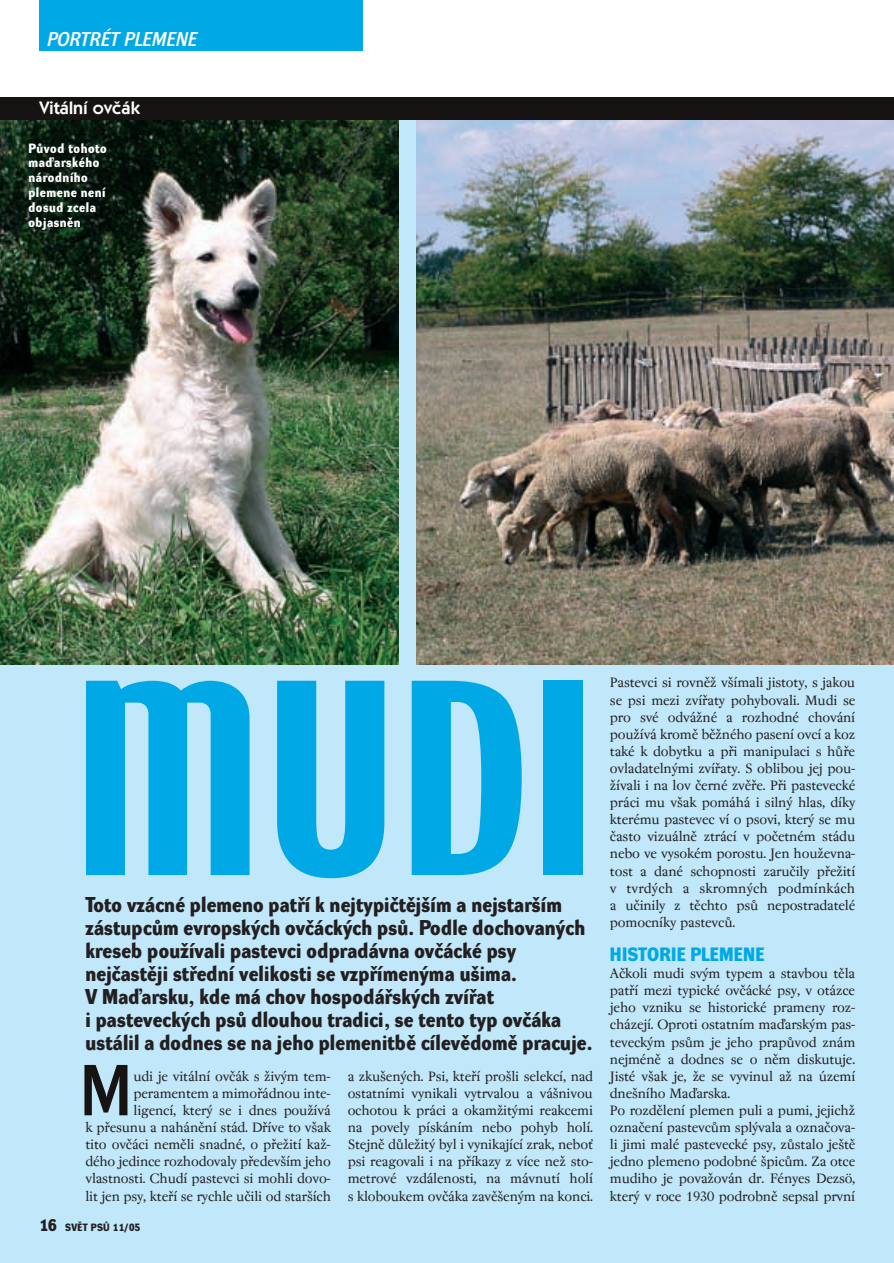
<style>
.page{position:relative;width:894px;height:1263px;background:#fff}
.page>*{position:absolute;margin:0;border:0;box-sizing:border-box;transform-origin:0 0}
.t1{font:235.8px "Techno CE";color:#00a9e6}
.t2{font:70.5px "Dynamo DD";color:#171312}
.t3{font:21px/23px "Dynamo DB";letter-spacing:.01em;color:#231f20}
.t4{font:19.5px "Dynamo D Italic D";letter-spacing:.01em;color:#fff}
.t5{font:18.9px "Dynamo DB";letter-spacing:.015em;color:#00a9e6}
.t6{font:600 18px "Itc Kabel CE";letter-spacing:.01em;color:#fff}
.t7{font:15px/17.1px "Regent";letter-spacing:-.015em;color:#231f20;text-align:justify}
.t8{font:13.2px/14.9px "Dynamo DB";letter-spacing:.045em;color:#fff}
.t9{font:10.35px "Dynamo DB";letter-spacing:.03em;color:#231f20}
.s1{font-size:16.5px}
</style>
<div class="page">
<img style="left:0;top:0;width:894px;height:1263px">
<h3 class="t4" style="left:47px;top:32px;width:151px">PORTRÉT PLEMENE</h3>
<p class="t6" style="left:39px;top:101px;width:102px">Vitální ovãák</p>
<p class="t8" style="left:29px;top:142px;width:80px">PÛvod tohoto maìarského národního plemene není dosud zcela objasnûn</p>
<h1 class="t1" style="left:72px;top:681px;width:530px">MUDI</h1>
<p class="t3" style="left:85px;top:895px;width:508px">Toto vzácné plemeno patfií k nejtypiãtûj‰ím a nejstar‰ím zástupcÛm evropsk˘ch ovãáck˘ch psÛ. Podle dochovan˘ch kreseb pouÏívali pastevci odpradávna ovãácké psy nejãastûji stfiední velikosti se vzpfiímen˘ma u‰ima.<br>V Maìarsku, kde má chov hospodáfisk˘ch zvífiat<br>i pasteveck˘ch psÛ dlouhou tradici, se tento typ ovãáka ustálil a dodnes se na jeho plemenitbû cílevûdomû pracuje.</p>
<h2 class="t2" style="left:80px;top:1063px;width:53px">M</h2>
<p class="t7" style="left:85px;top:1069px;width:247px;text-align:right">udi je vitální ovãák s Ïiv˘m tem&shy;peramentem a mimofiádnou inte-<br>ligencí, kter˘ se i dnes pouÏívá<br>k pfiesunu a nahánûní stád. Dfiíve to v‰ak tito ovãáci nemûli snadné, o pfieÏití kaÏ&shy;dého jedince rozhodovaly pfiedev‰ím jeho vlastnosti. Chudí pastevci si mohli dovo&shy;lit jen psy, ktefií se rychle uãili od star‰ích</p>
<p class="t7" style="left:348px;top:1069px;width:247px">a zku‰en˘ch. Psi, ktefií pro‰li selekcí, nad ostatními vynikali vytrvalou a vá‰nivou ochotou k práci a okamÏit˘mi reakcemi na povely pískáním nebo pohyb holí.<br>Stejnû dÛleÏit˘ byl i vynikající zrak, neboÈ psi reagovali i na pfiíkazy z více neÏ sto&shy;metrové vzdálenosti, na mávnutí holí s kloboukem ovãáka zavû‰en˘m na konci.</p>
<p class="t9" style="left:39px;top:1223px;width:102px"><span class="s1">16</span> SVùT PSÒ 11/05</p>
<p class="t7" style="left:610px;top:675px;width:247px">Pastevci si rovnûÏ v‰ímali jistoty, s jakou se psi mezi zvífiaty pohybovali. Mudi se pro své odváÏné a rozhodné chování pouÏívá kromû bûÏného pasení ovcí a koz také k dobytku a pfii manipulaci s hÛfie ovladateln˘mi zvífiaty. S oblibou jej pou-Ïívali i na lov ãerné zvûfie. Pfii pastevecké práci mu v‰ak pomáhá i siln˘ hlas, díky kterému pastevec ví o psovi, kter˘ se mu ãasto vizuálnû ztrácí v poãetném stádu nebo ve vysokém porostu. Jen houÏevna&shy;tost a dané schopnosti zaruãily pfieÏití v tvrd˘ch a skromn˘ch podmínkách a uãinily z tûchto psÛ nepostradatelé pomocníky pastevcÛ.</p>
<p class="t5" style="left:610px;top:947px;width:156px">HISTORIE PLEMENE</p>
<p class="t7" style="left:610px;top:966px;width:247px;text-align:left">Aãkoli mudi sv˘m typem a stavbou tûla patfií mezi typické ovãácké psy, v otázce jeho vzniku se historické prameny roz&shy;cházejí. Oproti ostatním maìarsk˘m pas&shy;teveck˘m psÛm je jeho prapÛvod znám nejménû a dodnes se o nûm diskutuje.<br>Jisté v‰ak je, Ïe se vyvinul aÏ na území dne‰ního Maìarska.<br>Po rozdûlení plemen puli a pumi, jejichÏ oznaãení pastevcÛm spl˘vala a oznaãova&shy;li jimi malé pastevecké psy, zÛstalo je‰tû jedno plemeno podobné ‰picÛm. Za otce mudiho je povaÏován dr. Fényes Dezsö, kter˘ v roce 1930 podrobnû sepsal první</p>
</div>
